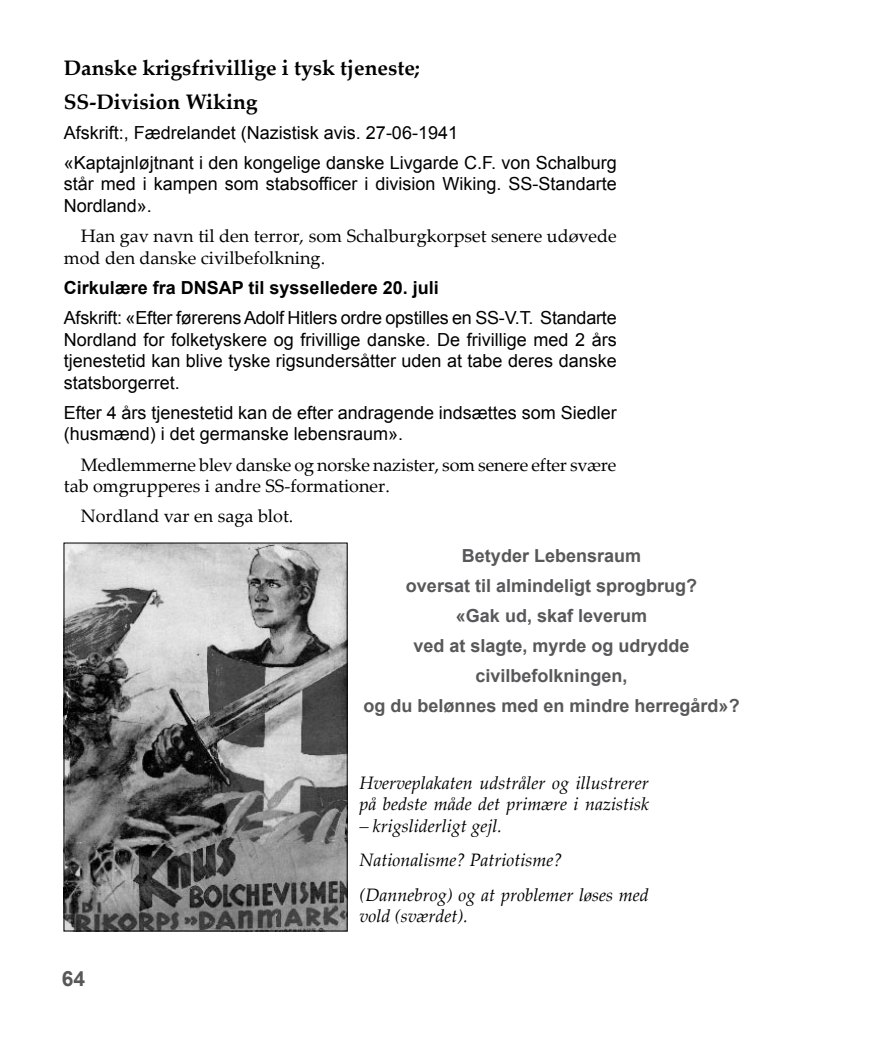
<style>
.page{position:relative;width:889px;height:1063px;background:#fff}
.page>*{position:absolute;margin:0;border:0;box-sizing:border-box;transform-origin:0 0}
.t1{font:700 21px/33.8px "Palatino Linotype";color:#000}
.t2{font:700 21px "Arial";color:#58585a}
.t3{font:18px/21.6px "Arial";color:#000}
.t4{font:18px/21.6px "Palatino Linotype";color:#000}
.t5{font:italic 18px/34.3px "Palatino Linotype";color:#000}
.t6{font:700 18px/30.2px "Arial";color:#58585a;text-align:center}
.t7{font:700 18px "Arial";color:#000}
</style>
<div class="page">
<img style="left:66px;top:545px;width:279px;height:384px">
<div style="left:64px;top:543px;width:283px;height:388px;border:1px solid #000"></div>
<p class="t1" style="left:64px;top:50px;width:358px">Danske krigsfrivillige i tysk tjeneste;<br>SS-Division Wiking</p>
<p class="t3" style="left:64px;top:118px;width:554px;line-height:30.2px">Afskrift:, Fædrelandet (Nazistisk avis. 27-06-1941<br>«Kaptajnløjtnant i den kongelige danske Livgarde C.F. von Schalburg</p>
<p class="t3" style="left:64px;top:173px;width:554px">står med i kampen som stabsofficer i division Wiking. SS-Standarte<br>Nordland».</p>
<p class="t4" style="left:64px;top:224px;width:554px;text-indent:17px">Han gav navn til den terror, som Schalburgkorpset senere udøvede mod den danske civilbefolkning.</p>
<p class="t7" style="left:64px;top:275px;width:376px">Cirkulære fra DNSAP til sysselledere 20. juli</p>
<p class="t3" style="left:64px;top:307px;width:554px;text-align:justify">Afskrift: «Efter førerens Adolf Hitlers ordre opstilles en SS-V.T. Standarte Nordland for folketyskere og frivillige danske. De frivillige med 2 års tjenestetid kan blive tyske rigsundersåtter uden at tabe deres danske statsborgerret.</p>
<p class="t3" style="left:64px;top:402px;width:554px">Efter 4 års tjenestetid kan de efter andragende indsættes som Siedler (husmænd) i det germanske lebensraum».</p>
<p class="t4" style="left:64px;top:453px;width:554px;text-indent:17px">Medlemmerne blev danske og norske nazister, som senere efter svære tab omgrupperes i andre SS-formationer.</p>
<p class="t4" style="left:81px;top:505px;width:214px">Nordland var en saga blot.</p>
<p class="t6" style="left:363px;top:541px;width:378px">Betyder Lebensraum<br>oversat til almindeligt sprogbrug?<br>«Gak ud, skaf leverum<br>ved at slagte, myrde og udrydde civilbefolkningen,<br>og du belønnes med en mindre herregård»?</p>
<p class="t2" style="left:62px;top:965px;width:25px">64</p>
<p class="t5" style="left:359px;top:771px;width:291px;line-height:21.6px">Hverveplakaten udstråler og illustrerer på bedste måde det primære i nazistisk</p>
<p class="t5" style="left:359px;top:808px;width:291px">– krigsliderligt gejl.<br>Nationalisme? Patriotisme? (Dannebrog) og at problemer løses med</p>
<p class="t5" style="left:359px;top:898px;width:110px">vold (sværdet).</p>
</div>
